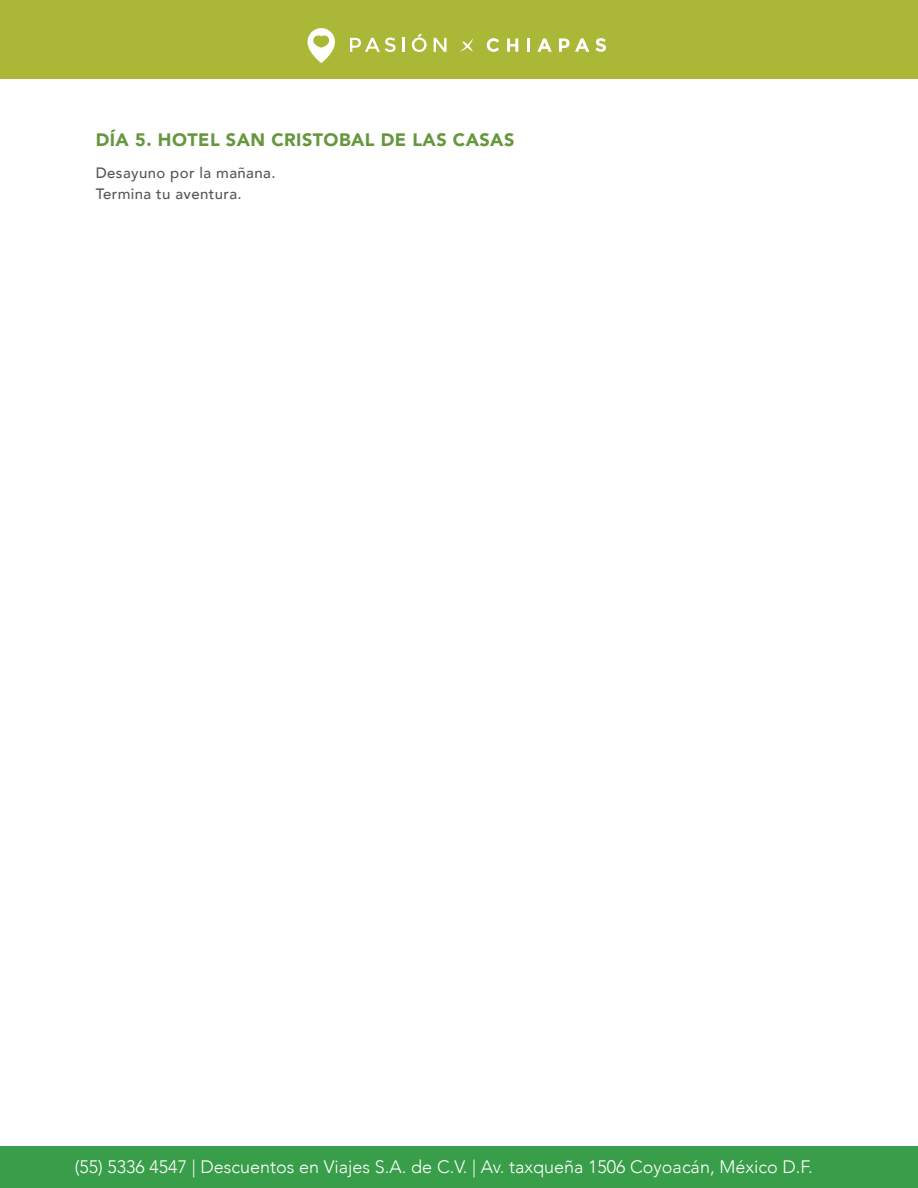
<style>
.page{position:relative;width:918px;height:1188px;background:#fff}
.page>*{position:absolute;margin:0;border:0;box-sizing:border-box;transform-origin:0 0}
.t1{font:300 18px "Avenir";color:#fff}
.t2{font:900 18px "Avenir";letter-spacing:.025em;color:#66963d}
.t3{font:500 15px "Avenir";letter-spacing:.025em;color:#57585a}
</style>
<div class="page">
<div style="left:0;top:1146px;width:918px;height:42px;background:#399e49"></div>
<div style="left:0;top:0;width:918px;height:78px;background:#abb737"></div>
<svg style="left:487px;top:38px;width:12px;height:14px"></svg>
<svg style="left:507px;top:38px;width:11px;height:14px"></svg>
<hr style="left:527px;top:38px;width:3px;height:14px;background:#fff">
<svg style="left:537px;top:38px;width:15px;height:14px"></svg>
<svg style="left:559px;top:38px;width:10px;height:14px"></svg>
<svg style="left:575px;top:38px;width:14px;height:14px"></svg>
<svg style="left:595px;top:38px;width:11px;height:14px"></svg>
<svg style="left:350px;top:37px;width:46px;height:15px"></svg>
<hr style="left:402px;top:38px;width:3px;height:14px;background:#fff">
<svg style="left:412px;top:34px;width:15px;height:18px"></svg>
<svg style="left:434px;top:38px;width:13px;height:14px"></svg>
<svg style="left:307px;top:28px;width:28px;height:35px"></svg>
<svg style="left:460px;top:38px;width:13px;height:14px"></svg>
<p class="t2" style="left:96px;top:124px;width:420px">DÍA 5. HOTEL SAN CRISTOBAL DE LAS CASAS</p>
<p class="t3" style="left:96px;top:159px;width:181px">Desayuno por la mañana.</p>
<p class="t3" style="left:96px;top:181px;width:148px">Termina tu aventura.</p>
<p class="t1" style="left:75px;top:1156px;width:740px">(55) 5336 4547 | Descuentos en Viajes S.A. de C.V. | Av. taxqueña 1506 Coyoacán, México D.F.</p>
</div>
